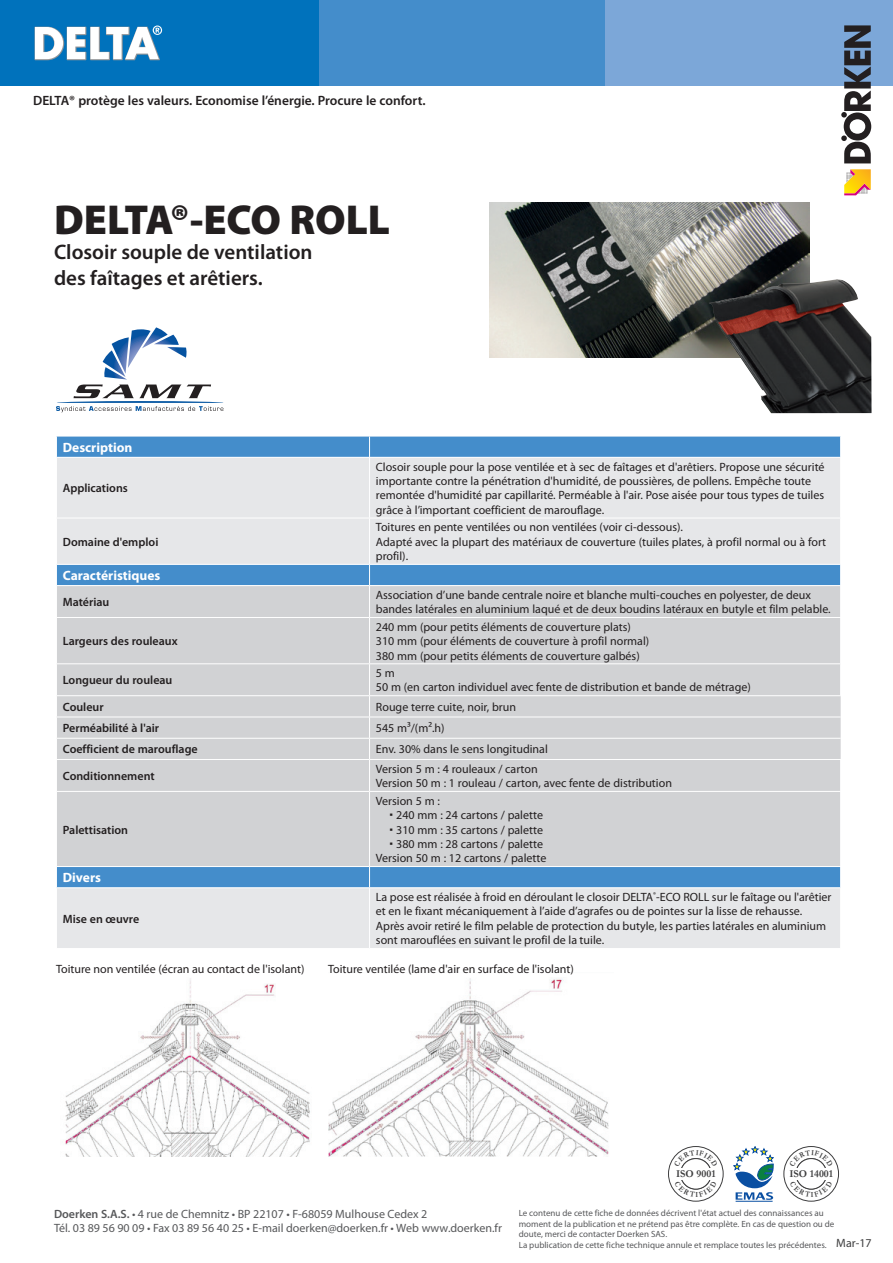
<style>
.page{position:relative;width:893px;height:1263px;background:#fff}
.page>*{position:absolute;margin:0;border:0;box-sizing:border-box;transform-origin:0 0}
.t1{font:900 42px "Myriad Pro Doerken";color:#231f20}
.t2{font:600 21px/25.2px "Myriad Pro Doerken";color:#231f20}
.t3{font:600 13.5px "Myriad Pro Doerken";color:#231f20}
.t4{font:700 13.5px "Myriad Pro Doerken";color:#fff}
.t5{font:12px/14.4px "Myriad Pro Doerken";color:#231f20}
.t6{font:600 12px "Myriad Pro Doerken";color:#231f20}
.t7{font:12px/14.4px "Myriad Pro Doerken";color:#57585a}
.t8{font:700 10.5px "Garamond";color:#3e3e3f}
.t9{font:9px/10.8px "Myriad Pro Doerken";color:#57585a}
.s1{font-weight:600}
.s2{font-family:"Myriad Pro"}
</style>
<div class="page">
<div style="left:319px;top:0;width:287px;height:85px;background:#448dcb"></div>
<div style="left:606px;top:0;width:287px;height:85px;background:#7ca7d8"></div>
<div style="left:0;top:0;width:319px;height:85px;background:#0072bc"></div>
<svg style="left:35px;top:26px;width:127px;height:34px"></svg>
<svg style="left:841px;top:25px;width:30px;height:138px"></svg>
<svg style="left:844px;top:169px;width:27px;height:26px"></svg>
<img style="left:489px;top:203px;width:320px;height:155px">
<svg style="left:733px;top:1146px;width:41px;height:54px"></svg>
<hr style="left:736px;top:1201px;width:37px;height:1px;background:#0a4fa2">
<svg style="left:668px;top:1146px;width:55px;height:55px"></svg>
<div style="left:668px;top:1146px;width:56px;height:55px;border:1px solid #3e3e3f;border-radius:50%"></div>
<div style="left:681px;top:1158px;width:30px;height:31px;background:#fff;border-radius:50%"></div>
<div style="left:680px;top:1158px;width:31px;height:31px;border:1px solid #3e3e3f;border-radius:50%"></div>
<div style="left:672px;top:1168px;width:47px;height:11px;background:#fff"></div>
<svg style="left:784px;top:1146px;width:54px;height:55px"></svg>
<div style="left:783px;top:1146px;width:56px;height:55px;border:1px solid #3e3e3f;border-radius:50%"></div>
<div style="left:796px;top:1158px;width:30px;height:31px;background:#fff;border-radius:50%"></div>
<div style="left:795px;top:1158px;width:32px;height:31px;border:1px solid #3e3e3f;border-radius:50%"></div>
<div style="left:788px;top:1168px;width:47px;height:11px;background:#fff"></div>
<img style="left:708px;top:279px;width:163px;height:134px">
<div style="left:57px;top:437px;width:783px;height:20px;background:#448dcb"></div>
<svg style="left:57px;top:458px;width:783px;height:490px;background:#c6d5e3"></svg>
<div style="left:57px;top:586px;width:784px;height:280px;background:#d1d2d4"></div>
<svg style="left:369px;top:436px;width:1px;height:21px"></svg>
<svg style="left:840px;top:436px;width:1px;height:21px"></svg>
<hr style="left:369px;top:458px;width:1px;height:60px;background:#fff">
<hr style="left:56px;top:518px;width:314px;height:1px;background:#fff">
<hr style="left:370px;top:518px;width:471px;height:1px;background:#fff">
<hr style="left:369px;top:518px;width:1px;height:46px;background:#fff">
<hr style="left:56px;top:564px;width:314px;height:1px;background:#fff">
<hr style="left:370px;top:564px;width:471px;height:1px;background:#fff">
<svg style="left:369px;top:565px;width:1px;height:20px"></svg>
<svg style="left:840px;top:565px;width:1px;height:20px"></svg>
<hr style="left:56px;top:585px;width:314px;height:1px;background:#fff">
<hr style="left:370px;top:585px;width:471px;height:1px;background:#fff">
<hr style="left:369px;top:586px;width:1px;height:31px;background:#fff">
<hr style="left:840px;top:586px;width:1px;height:31px;background:#fff">
<hr style="left:56px;top:617px;width:314px;height:1px;background:#fff">
<hr style="left:370px;top:617px;width:471px;height:1px;background:#fff">
<hr style="left:369px;top:618px;width:1px;height:45px;background:#fff">
<hr style="left:840px;top:618px;width:1px;height:45px;background:#fff">
<hr style="left:56px;top:663px;width:314px;height:1px;background:#fff">
<hr style="left:370px;top:663px;width:471px;height:1px;background:#fff">
<hr style="left:369px;top:664px;width:1px;height:31px;background:#fff">
<hr style="left:840px;top:664px;width:1px;height:31px;background:#fff">
<hr style="left:56px;top:695px;width:314px;height:1px;background:#fff">
<hr style="left:56px;top:717px;width:314px;height:1px;background:#fff">
<hr style="left:56px;top:738px;width:314px;height:1px;background:#fff">
<hr style="left:56px;top:759px;width:314px;height:1px;background:#fff">
<hr style="left:370px;top:759px;width:471px;height:1px;background:#fff">
<hr style="left:369px;top:760px;width:1px;height:31px;background:#fff">
<hr style="left:840px;top:760px;width:1px;height:31px;background:#fff">
<hr style="left:56px;top:791px;width:314px;height:1px;background:#fff">
<hr style="left:370px;top:791px;width:471px;height:1px;background:#fff">
<hr style="left:369px;top:792px;width:1px;height:74px;background:#fff">
<hr style="left:840px;top:792px;width:1px;height:74px;background:#fff">
<hr style="left:56px;top:866px;width:314px;height:1px;background:#fff">
<hr style="left:370px;top:866px;width:471px;height:1px;background:#fff">
<svg style="left:369px;top:867px;width:1px;height:20px"></svg>
<svg style="left:840px;top:867px;width:1px;height:20px"></svg>
<hr style="left:56px;top:887px;width:314px;height:1px;background:#fff">
<hr style="left:370px;top:887px;width:471px;height:1px;background:#fff">
<hr style="left:369px;top:888px;width:1px;height:60px;background:#fff">
<hr style="left:370px;top:695px;width:471px;height:1px;background:#fff">
<hr style="left:370px;top:717px;width:471px;height:1px;background:#fff">
<hr style="left:370px;top:738px;width:471px;height:1px;background:#fff">
<svg style="left:369px;top:696px;width:1px;height:63px"></svg>
<img style="left:65px;top:978px;width:245px;height:178px">
<img style="left:328px;top:978px;width:281px;height:178px">
<svg style="left:56px;top:327px;width:168px;height:85px"></svg>
<svg style="left:674px;top:1150px;width:44px;height:16px"></svg>
<svg style="left:675px;top:1180px;width:42px;height:17px"></svg>
<svg style="left:789px;top:1150px;width:44px;height:16px"></svg>
<svg style="left:790px;top:1180px;width:42px;height:17px"></svg>
<p class="t3" style="left:33px;top:92px;width:394px">DELTA® protège les valeurs. Economise l’énergie. Procure le confort.</p>
<h1 class="t1" style="left:54px;top:192px;width:338px">DELTA®-ECO ROLL</h1>
<h2 class="t2" style="left:54px;top:239px;width:260px">Closoir souple de ventilation des faîtages et arêtiers.</h2>
<p class="t4" style="left:63px;top:438px;width:71px">Description</p>
<p class="t6" style="left:63px;top:480px;width:67px">Applications</p>
<p class="t6" style="left:63px;top:534px;width:97px">Domaine d'emploi</p>
<p class="t5" style="left:376px;top:459px;width:450px">Closoir souple pour la pose ventilée et à sec de faîtages et d'arêtiers. Propose une sécurité importante contre la pénétration d'humidité, de poussières, de pollens. Empêche toute remontée d'humidité par capillarité. Perméable à l'air. Pose aisée pour tous types de tuiles grâce à l’important coefficient de marouflage.</p>
<p class="t5" style="left:376px;top:520px;width:452px">Toitures en pente ventilées ou non ventilées (voir ci-dessous).<br>Adapté avec la plupart des matériaux de couverture (tuiles plates, à profil normal ou à fort profil).</p>
<p class="t4" style="left:63px;top:567px;width:99px">Caractéristiques</p>
<p class="t6" style="left:63px;top:594px;width:48px">Matériau</p>
<p class="t5" style="left:376px;top:587px;width:456px">Association d’une bande centrale noire et blanche multi-couches en polyester, de deux bandes latérales en aluminium laqué et de deux boudins latéraux en butyle et film pelable.</p>
<p class="t6" style="left:63px;top:633px;width:116px">Largeurs des rouleaux</p>
<p class="t5" style="left:376px;top:619px;width:275px">240 mm (pour petits éléments de couverture plats)<br>310 mm (pour éléments de couverture à profil normal)<br>380 mm (pour petits éléments de couverture galbés)</p>
<p class="t6" style="left:63px;top:673px;width:111px">Longueur du rouleau</p>
<p class="t5" style="left:376px;top:666px;width:376px">5 m<br>50 m (en carton individuel avec fente de distribution et bande de métrage)</p>
<p class="t6" style="left:63px;top:699px;width:42px">Couleur</p>
<p class="t5" style="left:376px;top:699px;width:142px">Rouge terre cuite, noir, brun</p>
<p class="t6" style="left:63px;top:720px;width:98px">Perméabilité à l'air</p>
<p class="t5" style="left:376px;top:721px;width:70px">545 m³/(m².h)</p>
<p class="t6" style="left:63px;top:742px;width:136px">Coefficient de marouflage</p>
<p class="t5" style="left:376px;top:742px;width:173px">Env. 30% dans le sens longitudinal</p>
<p class="t6" style="left:63px;top:768px;width:93px">Conditionnement</p>
<p class="t5" style="left:376px;top:761px;width:298px">Version 5 m : 4 rouleaux / carton<br>Version 50 m : 1 rouleau / carton, avec fente de distribution</p>
<p class="t6" style="left:63px;top:822px;width:67px">Palettisation</p>
<p class="t5" style="left:376px;top:793px;width:66px">Version 5 m :</p>
<p class="t5" style="left:396px;top:808px;width:148px">240 mm : 24 cartons / palette</p>
<p class="t5" style="left:396px;top:822px;width:148px">310 mm : 35 cartons / palette</p>
<p class="t5" style="left:396px;top:836px;width:148px">380 mm : 28 cartons / palette</p>
<p class="t5" style="left:376px;top:851px;width:172px">Version 50 m : 12 cartons / palette</p>
<p class="t4" style="left:63px;top:869px;width:40px">Divers</p>
<p class="t6" style="left:63px;top:911px;width:78px">Mise en œuvre</p>
<p class="t5" style="left:376px;top:890px;width:457px">La pose est réalisée à froid en déroulant le closoir DELTA<sup>®</sup>-ECO ROLL sur le faîtage ou l'arêtier et en le fixant mécaniquement à l’aide d’agrafes ou de pointes sur la lisse de rehausse.<br>Après avoir retiré le film pelable de protection du butyle, les parties latérales en aluminium sont marouflées en suivant le profil de la tuile.</p>
<p class="t5" style="left:56px;top:961px;width:250px">Toiture non ventilée (écran au contact de l'isolant)</p>
<p class="t5" style="left:328px;top:961px;width:247px">Toiture ventilée (lame d'air en surface de l'isolant)</p>
<p class="t8" style="left:676px;top:1167px;width:41px">ISO 9001</p>
<p class="t8" style="left:789px;top:1167px;width:45px">ISO 14001</p>
<p class="t7" style="left:54px;top:1206px;width:449px"><span class="s1">Doerken S.A.S.</span> <span class="s2">•</span> 4 rue de Chemnitz • BP 22107 <span class="s2">•</span> F-68059 Mulhouse Cedex 2<br>Tél. 03 89 56 90 09 <span class="s2">•</span> Fax 03 89 56 40 25 <span class="s2">•</span> E-mail doerken@doerken.fr <span class="s2">• W</span>eb www.doerken.fr</p>
<p class="t9" style="left:519px;top:1207px;width:354px">Le contenu de cette fiche de données décrivent l'état actuel des connaissances au<br>moment de la publication et ne prétend pas être complète. En cas de question ou de<br>doute, merci de contacter Doerken SAS.<br>La publication de cette fiche technique annule et remplace toutes les précédentes. <sup>Mar-17</sup></p>
</div>
